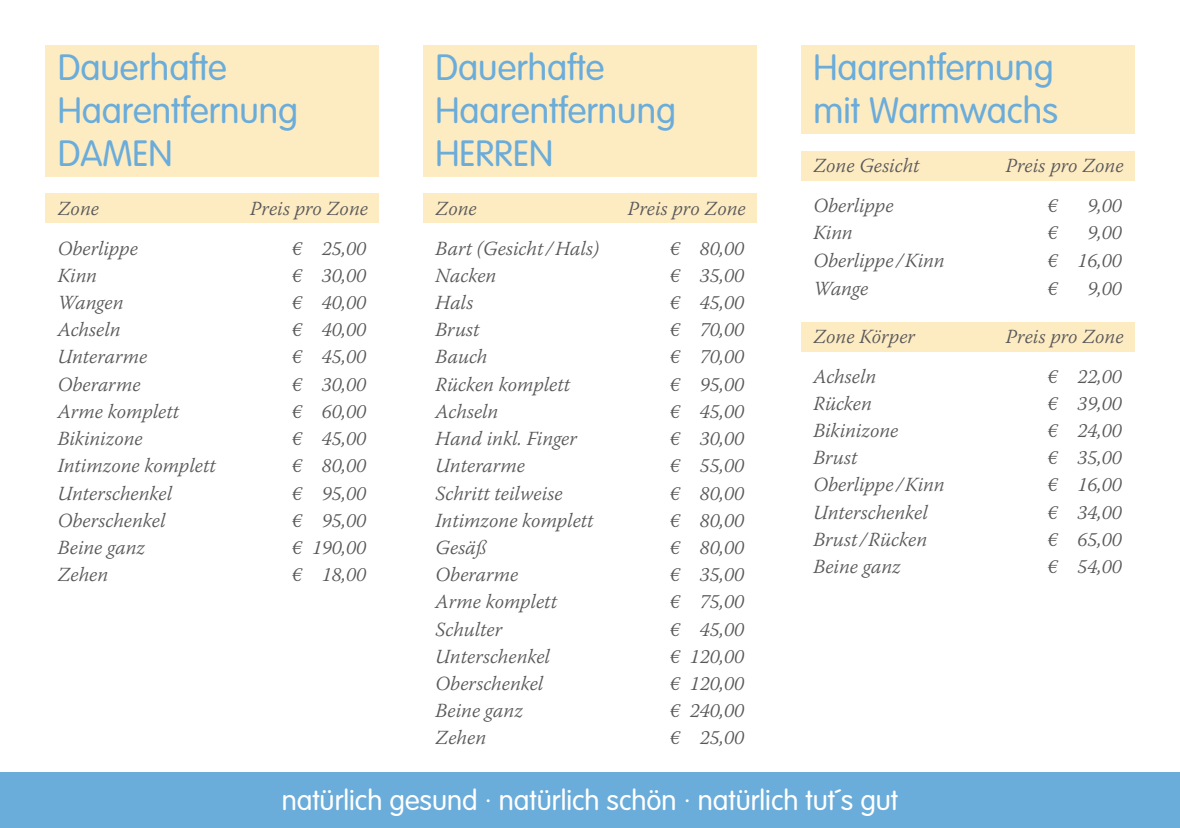
<style>
.page{position:relative;width:1180px;height:828px;background:#fff}
.page>*{position:absolute;margin:0;border:0;box-sizing:border-box;transform-origin:0 0}
.t1{font:300 36px/43.2px "VAG Rounded";color:#6aacda}
.t2{font:300 28px "VAG Rounded";color:#fff}
.t3{font:italic 300 20px "Warnock Pro";color:#58585a}
</style>
<div class="page">
<div style="left:423px;top:45px;width:333px;height:132px;background:#fdebc2"></div>
<div style="left:45px;top:45px;width:334px;height:132px;background:#fdebc2"></div>
<div style="left:801px;top:45px;width:333px;height:89px;background:#fdebc2"></div>
<div style="left:423px;top:193px;width:333px;height:30px;background:#fdebc2"></div>
<div style="left:45px;top:193px;width:334px;height:30px;background:#fdebc2"></div>
<div style="left:801px;top:151px;width:333px;height:29px;background:#fdebc2"></div>
<div style="left:801px;top:322px;width:333px;height:29px;background:#fdebc2"></div>
<div style="left:0;top:772px;width:1179px;height:56px;background:#6aacda"></div>
<h1 class="t1" style="left:58px;top:45px;width:242px">Dauerhafte<br>Haarentfernung<br>DAMEN</h1>
<h1 class="t1" style="left:813px;top:45px;width:246px">Haarentfernung mit Warmwachs</h1>
<h1 class="t1" style="left:435px;top:45px;width:242px">Dauerhafte<br>Haarentfernung<br>HERREN</h1>
<p class="t3" style="left:813px;top:153px;width:108px">Zone Gesicht</p>
<p class="t3" style="left:1005px;top:153px;width:119px">Preis pro Zone</p>
<p class="t3" style="left:813px;top:193px;width:82px">Oberlippe</p>
<p class="t3" style="left:1047px;top:193px;width:11px">€</p>
<p class="t3" style="left:1087px;top:193px;width:36px">9,00</p>
<p class="t3" style="left:813px;top:221px;width:41px">Kinn</p>
<p class="t3" style="left:1047px;top:221px;width:11px">€</p>
<p class="t3" style="left:1087px;top:221px;width:36px">9,00</p>
<p class="t3" style="left:813px;top:248px;width:133px">Oberlippe/Kinn</p>
<p class="t3" style="left:1047px;top:248px;width:76px">€ 16,00</p>
<p class="t3" style="left:813px;top:276px;width:56px">Wange</p>
<p class="t3" style="left:1047px;top:276px;width:11px">€</p>
<p class="t3" style="left:1087px;top:276px;width:36px">9,00</p>
<p class="t3" style="left:813px;top:324px;width:103px">Zone Körper</p>
<p class="t3" style="left:1005px;top:324px;width:119px">Preis pro Zone</p>
<p class="t3" style="left:813px;top:364px;width:64px">Achseln</p>
<p class="t3" style="left:1047px;top:364px;width:76px">€ 22,00</p>
<p class="t3" style="left:813px;top:391px;width:60px">Rücken</p>
<p class="t3" style="left:1047px;top:391px;width:76px">€ 39,00</p>
<p class="t3" style="left:813px;top:418px;width:86px">Bikinizone</p>
<p class="t3" style="left:1047px;top:418px;width:76px">€ 24,00</p>
<p class="t3" style="left:813px;top:445px;width:46px">Brust</p>
<p class="t3" style="left:1047px;top:445px;width:76px">€ 35,00</p>
<p class="t3" style="left:813px;top:473px;width:133px">Oberlippe/Kinn</p>
<p class="t3" style="left:1047px;top:473px;width:76px">€ 16,00</p>
<p class="t3" style="left:813px;top:500px;width:116px">Unterschenkel</p>
<p class="t3" style="left:1047px;top:500px;width:76px">€ 34,00</p>
<p class="t3" style="left:813px;top:527px;width:115px">Brust/Rücken</p>
<p class="t3" style="left:1047px;top:527px;width:76px">€ 65,00</p>
<p class="t3" style="left:813px;top:554px;width:89px">Beine ganz</p>
<p class="t3" style="left:1047px;top:554px;width:76px">€ 54,00</p>
<p class="t3" style="left:435px;top:196px;width:43px">Zone</p>
<p class="t3" style="left:628px;top:196px;width:119px">Preis pro Zone</p>
<p class="t3" style="left:435px;top:236px;width:165px">Bart (Gesicht/ Hals)</p>
<p class="t3" style="left:669px;top:236px;width:76px">€ 80,00</p>
<p class="t3" style="left:435px;top:263px;width:62px">Nacken</p>
<p class="t3" style="left:669px;top:263px;width:76px">€ 35,00</p>
<p class="t3" style="left:435px;top:290px;width:39px">Hals</p>
<p class="t3" style="left:669px;top:290px;width:76px">€ 45,00</p>
<p class="t3" style="left:435px;top:318px;width:46px">Brust</p>
<p class="t3" style="left:669px;top:318px;width:76px">€ 70,00</p>
<p class="t3" style="left:435px;top:345px;width:53px">Bauch</p>
<p class="t3" style="left:669px;top:345px;width:76px">€ 70,00</p>
<p class="t3" style="left:435px;top:372px;width:136px">Rücken komplett</p>
<p class="t3" style="left:669px;top:372px;width:76px">€ 95,00</p>
<p class="t3" style="left:435px;top:399px;width:64px">Achseln</p>
<p class="t3" style="left:669px;top:399px;width:76px">€ 45,00</p>
<p class="t3" style="left:435px;top:426px;width:143px">Hand inkl. Finger</p>
<p class="t3" style="left:669px;top:426px;width:76px">€ 30,00</p>
<p class="t3" style="left:435px;top:454px;width:91px">Unterarme</p>
<p class="t3" style="left:669px;top:454px;width:76px">€ 55,00</p>
<p class="t3" style="left:435px;top:481px;width:129px">Schritt teilweise</p>
<p class="t3" style="left:669px;top:481px;width:76px">€ 80,00</p>
<p class="t3" style="left:435px;top:508px;width:159px">Intimzone komplett</p>
<p class="t3" style="left:669px;top:508px;width:76px">€ 80,00</p>
<p class="t3" style="left:435px;top:535px;width:52px">Gesäß</p>
<p class="t3" style="left:669px;top:535px;width:76px">€ 80,00</p>
<p class="t3" style="left:435px;top:562px;width:84px">Oberarme</p>
<p class="t3" style="left:669px;top:562px;width:76px">€ 35,00</p>
<p class="t3" style="left:435px;top:590px;width:123px">Arme komplett</p>
<p class="t3" style="left:669px;top:590px;width:76px">€ 75,00</p>
<p class="t3" style="left:435px;top:617px;width:68px">Schulter</p>
<p class="t3" style="left:669px;top:617px;width:76px">€ 45,00</p>
<p class="t3" style="left:435px;top:644px;width:116px">Unterschenkel</p>
<p class="t3" style="left:669px;top:644px;width:76px">€ 120,00</p>
<p class="t3" style="left:435px;top:671px;width:109px">Oberschenkel</p>
<p class="t3" style="left:669px;top:671px;width:76px">€ 120,00</p>
<p class="t3" style="left:435px;top:698px;width:89px">Beine ganz</p>
<p class="t3" style="left:669px;top:698px;width:76px">€ 240,00</p>
<p class="t3" style="left:435px;top:726px;width:52px">Zehen</p>
<p class="t3" style="left:669px;top:726px;width:76px">€ 25,00</p>
<p class="t3" style="left:58px;top:196px;width:43px">Zone</p>
<p class="t3" style="left:250px;top:196px;width:119px">Preis pro Zone</p>
<p class="t3" style="left:58px;top:236px;width:82px">Oberlippe</p>
<p class="t3" style="left:292px;top:236px;width:76px">€ 25,00</p>
<p class="t3" style="left:58px;top:263px;width:41px">Kinn</p>
<p class="t3" style="left:292px;top:263px;width:76px">€ 30,00</p>
<p class="t3" style="left:58px;top:290px;width:67px">Wangen</p>
<p class="t3" style="left:292px;top:290px;width:76px">€ 40,00</p>
<p class="t3" style="left:58px;top:318px;width:64px">Achseln</p>
<p class="t3" style="left:292px;top:318px;width:76px">€ 40,00</p>
<p class="t3" style="left:58px;top:345px;width:91px">Unterarme</p>
<p class="t3" style="left:292px;top:345px;width:76px">€ 45,00</p>
<p class="t3" style="left:58px;top:372px;width:84px">Oberarme</p>
<p class="t3" style="left:292px;top:372px;width:76px">€ 30,00</p>
<p class="t3" style="left:58px;top:399px;width:123px">Arme komplett</p>
<p class="t3" style="left:292px;top:399px;width:76px">€ 60,00</p>
<p class="t3" style="left:58px;top:426px;width:86px">Bikinizone</p>
<p class="t3" style="left:292px;top:426px;width:76px">€ 45,00</p>
<p class="t3" style="left:58px;top:454px;width:159px">Intimzone komplett</p>
<p class="t3" style="left:292px;top:454px;width:76px">€ 80,00</p>
<p class="t3" style="left:58px;top:481px;width:116px">Unterschenkel</p>
<p class="t3" style="left:292px;top:481px;width:76px">€ 95,00</p>
<p class="t3" style="left:58px;top:508px;width:109px">Oberschenkel</p>
<p class="t3" style="left:292px;top:508px;width:76px">€ 95,00</p>
<p class="t3" style="left:58px;top:535px;width:89px">Beine ganz</p>
<p class="t3" style="left:292px;top:535px;width:76px">€ 190,00</p>
<p class="t3" style="left:58px;top:562px;width:52px">Zehen</p>
<p class="t3" style="left:292px;top:562px;width:76px">€ 18,00</p>
<h2 class="t2" style="left:282px;top:784px;width:618px">natürlich gesund . natürlich schön . natürlich tut´s gut</h2>
</div>
